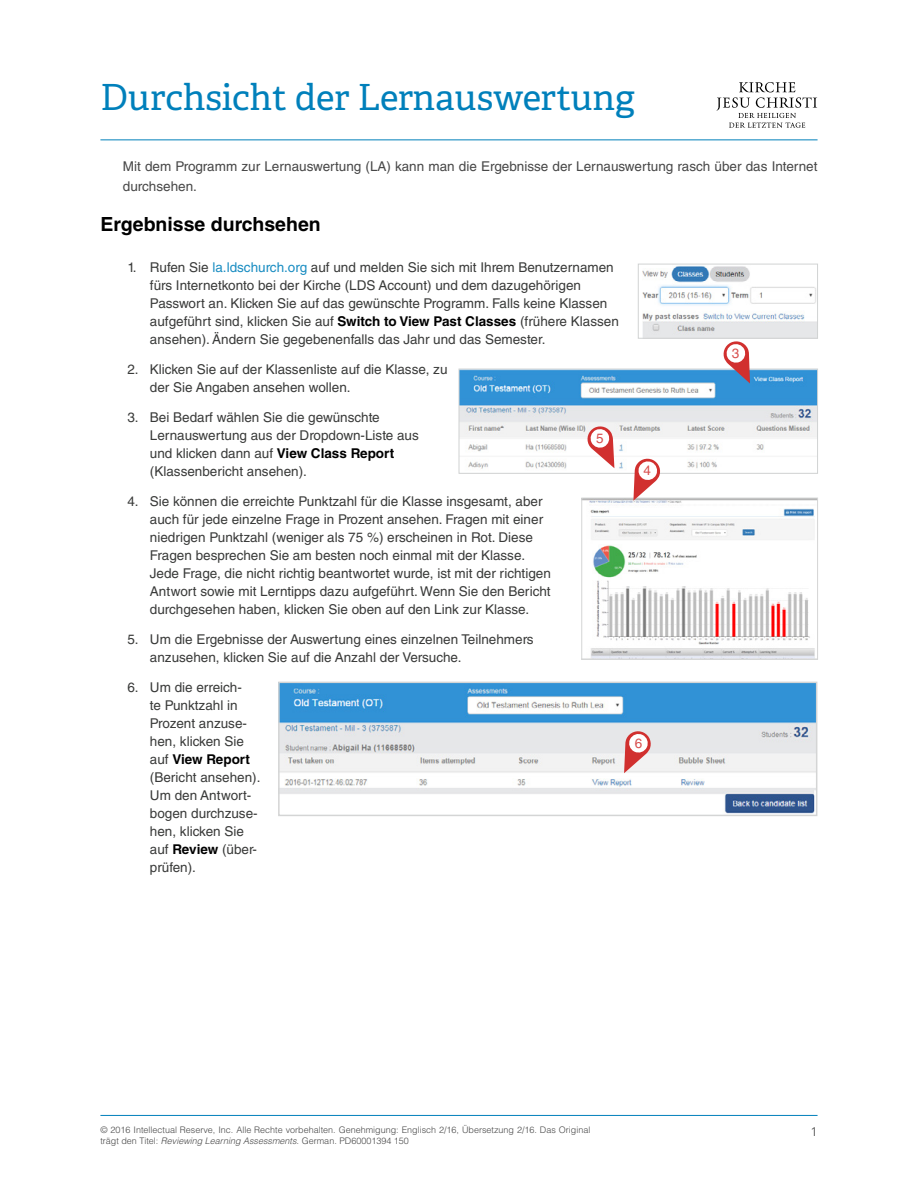
<style>
.page{position:relative;width:918px;height:1188px;background:#fff}
.page>*{position:absolute;margin:0;border:0;box-sizing:border-box;transform-origin:0 0}
.para_h1{font:36px "Helam Slablds Lat";letter-spacing:-.005em;color:#0080bb}
.para_h2{font:700 19.5px "Helveticalds Lat";color:#000}
.para_numberedList{font:13.5px/18px "Helveticalds Lat";color:#393a39}
.para_body{font:13.5px/19.5px "Helveticalds Lat";color:#474747}
.para_numbers{font:13.5px "Helveticalds Lat";color:#d84f4e}
.para_pagenumber{font:300 12px "Zoramlds Lat";color:#000}
.t1{font:300 9px/10.8px "Helveticalds Lat";color:#474747}
.s1{color:#1a8dc2}
.s2{font-weight:700;color:#000}
.s3{font-style:italic}
</style>
<div class="page">
<hr style="left:100px;top:1115px;width:718px;height:1px;background:#0080bb">
<hr style="left:100px;top:140px;width:718px;height:1px;background:#0080bb">
<img style="left:642px;top:266px;width:174px;height:71px">
<div style="left:638px;top:264px;width:180px;height:75px;border:1px solid #d1d3d3"></div>
<img style="left:461px;top:371px;width:355px;height:98px">
<div style="left:459px;top:369px;width:359px;height:105px;border:1px solid #d1d3d3"></div>
<svg style="left:722px;top:341px;width:28px;height:42px"></svg>
<svg style="left:586px;top:425px;width:28px;height:43px"></svg>
<img style="left:583px;top:500px;width:233px;height:158px">
<div style="left:581px;top:498px;width:237px;height:162px;border:1px solid #d4d5d5"></div>
<img style="left:281px;top:685px;width:533px;height:128px">
<div style="left:278px;top:682px;width:539px;height:134px;border:2px solid #d4d5d5"></div>
<svg style="left:624px;top:730px;width:29px;height:43px"></svg>
<svg style="left:633px;top:457px;width:29px;height:44px"></svg>
<svg style="left:716px;top:82px;width:101px;height:46px"></svg>
<p class="para_h1" style="left:100px;top:69px;width:536px">Durchsicht der Lernauswertung</p>
<p class="para_body" style="left:123px;top:156px;width:696px">Mit dem Programm zur Lernauswertung (LA) kann man die Ergebnisse der Lernauswertung rasch über das Internet durchsehen.</p>
<p class="para_h2" style="left:100px;top:208px;width:222px">Ergebnisse durchsehen</p>
<p class="para_numberedList" style="left:150px;top:258px;width:470px;text-indent:-22px">1. Rufen Sie <span class="s1">la.ldschurch.org</span> auf und melden Sie sich mit Ihrem Benutzernamen fürs Internetkonto bei der Kirche (LDS Account) und dem dazugehörigen Passwort an. Klicken Sie auf das gewünschte Programm. Falls keine Klassen aufgeführt sind, klicken Sie auf <span class="s2">Switch to View Past Classes</span> (frühere Klassen ansehen). Ändern Sie gegebenenfalls das Jahr und das Semester.</p>
<p class="para_numberedList" style="left:150px;top:360px;width:299px;text-indent:-22px">2. Klicken Sie auf der Klassenliste auf die Klasse, zu der Sie Angaben ansehen wollen.</p>
<p class="para_numberedList" style="left:150px;top:408px;width:270px;text-indent:-22px">3. Bei Bedarf wählen Sie die gewünschte Lernauswertung aus der Dropdown-Liste aus und klicken dann auf <span class="s2">View Class Report </span>(Klassenbericht ansehen).</p>
<p class="para_numberedList" style="left:150px;top:492px;width:402px;text-indent:-22px">4. Sie können die erreichte Punktzahl für die Klasse insgesamt, aber auch für jede einzelne Frage in Prozent ansehen. Fragen mit einer niedrigen Punktzahl (weniger als 75 %) erscheinen in Rot. Diese Fragen besprechen Sie am besten noch einmal mit der Klasse.<br>Jede Frage, die nicht richtig beantwortet wurde, ist mit der richtigen Antwort sowie mit Lerntipps dazu aufgeführt. Wenn Sie den Bericht durchgesehen haben, klicken Sie oben auf den Link zur Klasse.</p>
<p class="para_numberedList" style="left:150px;top:630px;width:385px;text-indent:-22px">5. Um die Ergebnisse der Auswertung eines einzelnen Teilnehmers anzusehen, klicken Sie auf die Anzahl der Versuche.</p>
<p class="para_numberedList" style="left:150px;top:678px;width:112px;text-indent:-22px">6. Um die erreich-<br>te Punktzahl in<br>Prozent anzuse&shy;hen, klicken Sie auf <span class="s2">View Report </span>(Bericht ansehen).<br>Um den Antwort&shy;bogen durchzuse&shy;hen, klicken Sie auf <span class="s2">Review</span> (über&shy;prüfen).</p>
<p class="para_numbers" style="left:732px;top:343px;width:9px">3</p>
<p class="para_numbers" style="left:596px;top:427px;width:9px">5</p>
<p class="para_numbers" style="left:644px;top:460px;width:9px">4</p>
<p class="para_numbers" style="left:635px;top:732px;width:9px">6</p>
<p class="t1" style="left:100px;top:1124px;width:491px">© 2016 Intellectual Reserve, Inc. Alle Rechte vorbehalten. Genehmigung: Englisch 2/16, Übersetzung 2/16. Das Original trägt den Titel: <span class="s3">Reviewing Learning Assessments.</span> German. PD60001394 150</p>
<p class="para_pagenumber" style="left:811px;top:1123px;width:8px">1</p>
</div>
